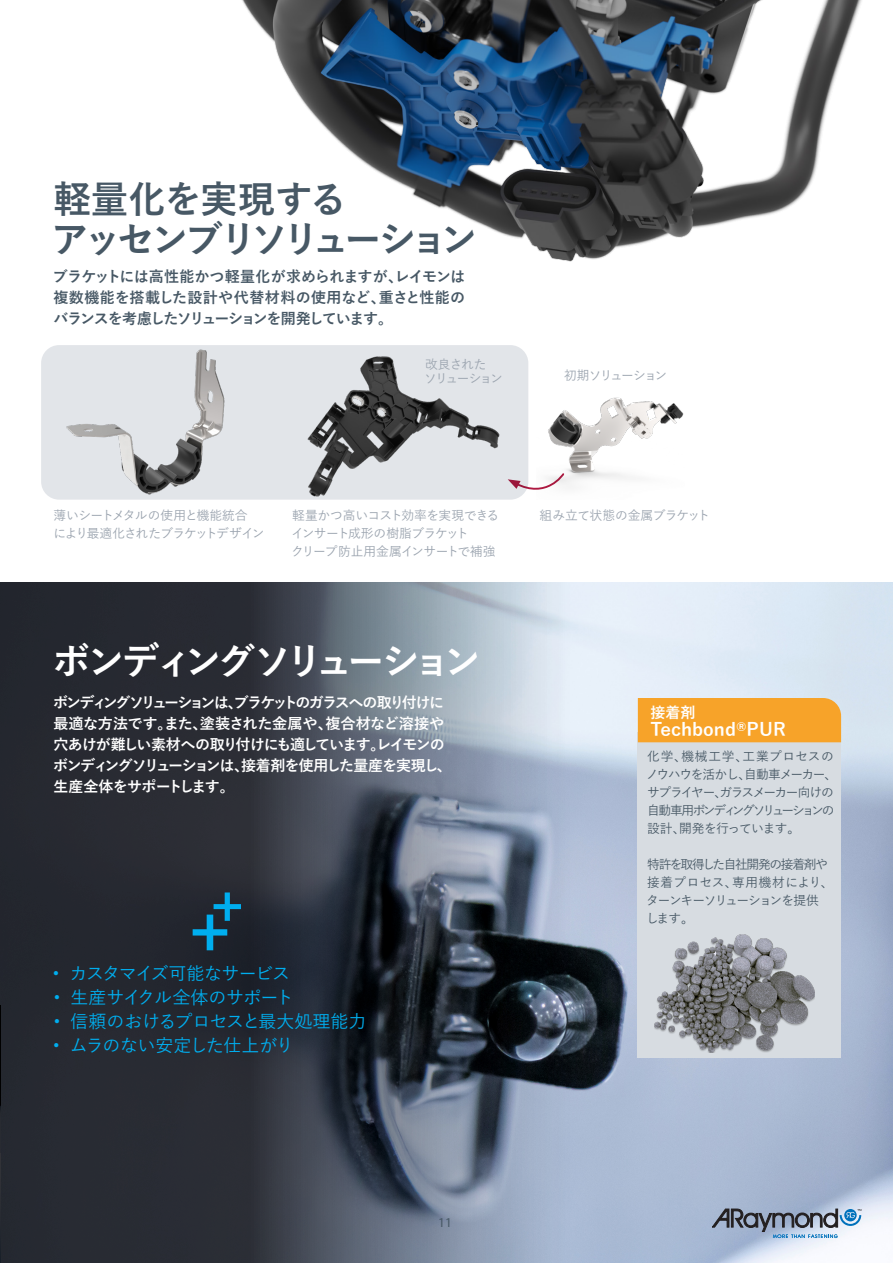
<style>
.page{position:relative;width:893px;height:1263px;background:#fff}
.page>*{position:absolute;margin:0;border:0;box-sizing:border-box;transform-origin:0 0}
.t1{font:700 37.5px/40.5px "Yu Gothic";letter-spacing:-.09em;color:#475865}
.t2{font:700 37.5px "Yu Gothic";letter-spacing:-.125em;color:#fff}
.t3{font:500 18px "Yu Gothic";letter-spacing:-.035em;color:#00aeef}
.t4{font:500 18px "Yu Gothic";letter-spacing:-.005em;color:#00aeef}
.t5{font:500 18px "Yu Gothic";letter-spacing:-.065em;color:#00aeef}
.t6{font:700 18px "Yu Gothic";color:#fff}
.t7{font:700 15px/21px "Yu Gothic";letter-spacing:-.09em;color:#fff}
.t8{font:700 15px/21px "Yu Gothic";letter-spacing:-.07em;color:#475865;text-align:justify}
.t9{font:13.5px "Myriad Pro";color:#475865}
.t10{font:500 12.75px/18px "Yu Gothic";letter-spacing:-.1em;color:#475865}
.t11{font:500 12.75px/18px "Yu Gothic";letter-spacing:-.055em;color:#9ba4af}
.t12{font:500 12.75px "Yu Gothic";letter-spacing:-.03em;color:#9ba4af}
.t13{font:500 12.75px/13.5px "Yu Gothic";letter-spacing:-.12em;color:#9ba4af}
.t14{font:500 12.75px "Yu Gothic";letter-spacing:-.135em;color:#9ba4af}
</style>
<div class="page">
<img style="left:242px;top:0;width:620px;height:262px">
<div style="left:41px;top:345px;width:487px;height:155px;background:#e2e5e9;border-radius:18px"></div>
<img style="left:66px;top:349px;width:159px;height:146px">
<img style="left:548px;top:397px;width:136px;height:91px">
<svg style="left:514px;top:471px;width:52px;height:28px"></svg>
<img style="left:576px;top:582px;width:317px;height:681px">
<svg style="left:0;top:582px;width:576px;height:681px;background:#464c58"></svg>
<svg style="left:193px;top:892px;width:48px;height:58px;background:#19455b"></svg>
<div style="left:638px;top:732px;width:203px;height:326px;background:#d7dce1"></div>
<div style="left:638px;top:698px;width:203px;height:44px;background:#f7a329"></div>
<img style="left:654px;top:934px;width:160px;height:118px">
<img style="left:307px;top:356px;width:207px;height:144px">
<svg style="left:712px;top:1209px;width:149px;height:29px;background:#8b9bb0"></svg>
<h1 class="t1" style="left:51px;top:180px;width:428px">軽量化を実現する<br>アッセンブリソリューション</h1>
<p class="t8" style="left:53px;top:266px;width:414px">ブラケットには高性能かつ軽量化が求められますが、レイモンは複数機能を搭載した設計や代替材料の使用など、重さと性能のバランスを考慮したソリューションを開発しています。</p>
<p class="t13" style="left:424px;top:356px;width:80px">改良された<br>ソリューション</p>
<p class="t14" style="left:564px;top:364px;width:105px">初期ソリューション</p>
<p class="t11" style="left:53px;top:504px;width:213px">薄いシートメタルの使用と機能統合<br>により最適化されたブラケットデザイン</p>
<p class="t12" style="left:292px;top:503px;width:208px">軽量かつ高いコスト効率を実現できる</p>
<p class="t12" style="left:540px;top:503px;width:172px">組み立て状態の金属ブラケット</p>
<p class="t11" style="left:291px;top:522px;width:206px">インサート成形の樹脂ブラケット<br>クリープ防止用金属インサートで補強</p>
<h1 class="t2" style="left:53px;top:640px;width:430px">ボンディングソリューション</h1>
<p class="t7" style="left:53px;top:692px;width:400px">ボンディングソリューションは、ブラケットのガラスへの取り付けに最適な方法です。また、塗装された金属や、複合材など溶接や穴あけが難しい素材への取り付けにも適しています。レイモンのボンディングソリューションは、接着剤を使用した量産を実現し、生産全体をサポートします。</p>
<p class="t5" style="left:52px;top:957px;width:239px">• カスタマイズ可能なサービス</p>
<p class="t3" style="left:53px;top:981px;width:242px">• 生産サイクル全体のサポート</p>
<p class="t4" style="left:53px;top:1005px;width:315px">• 信頼のおけるプロセスと最大処理能力</p>
<p class="t3" style="left:53px;top:1029px;width:243px">• ムラのない安定した仕上がり</p>
<p class="t9" style="left:438px;top:1214px;width:15px">11</p>
<p class="t7" style="left:651px;top:702px;width:46px">接着剤</p>
<p class="t6" style="left:651px;top:719px;width:137px">Techbond®PUR</p>
<p class="t10" style="left:646px;top:745px;width:193px">化学、機械工学、工業プロセスのノウハウを活かし、自動車メーカー、サプライヤー、ガラスメーカー向けの自動車用ボンディングソリューションの設計、開発を行っています。</p>
<p class="t10" style="left:646px;top:853px;width:189px">特許を取得した自社開発の接着剤や接着プロセス、専用機材により、ターンキーソリューションを提供します。</p>
</div>
